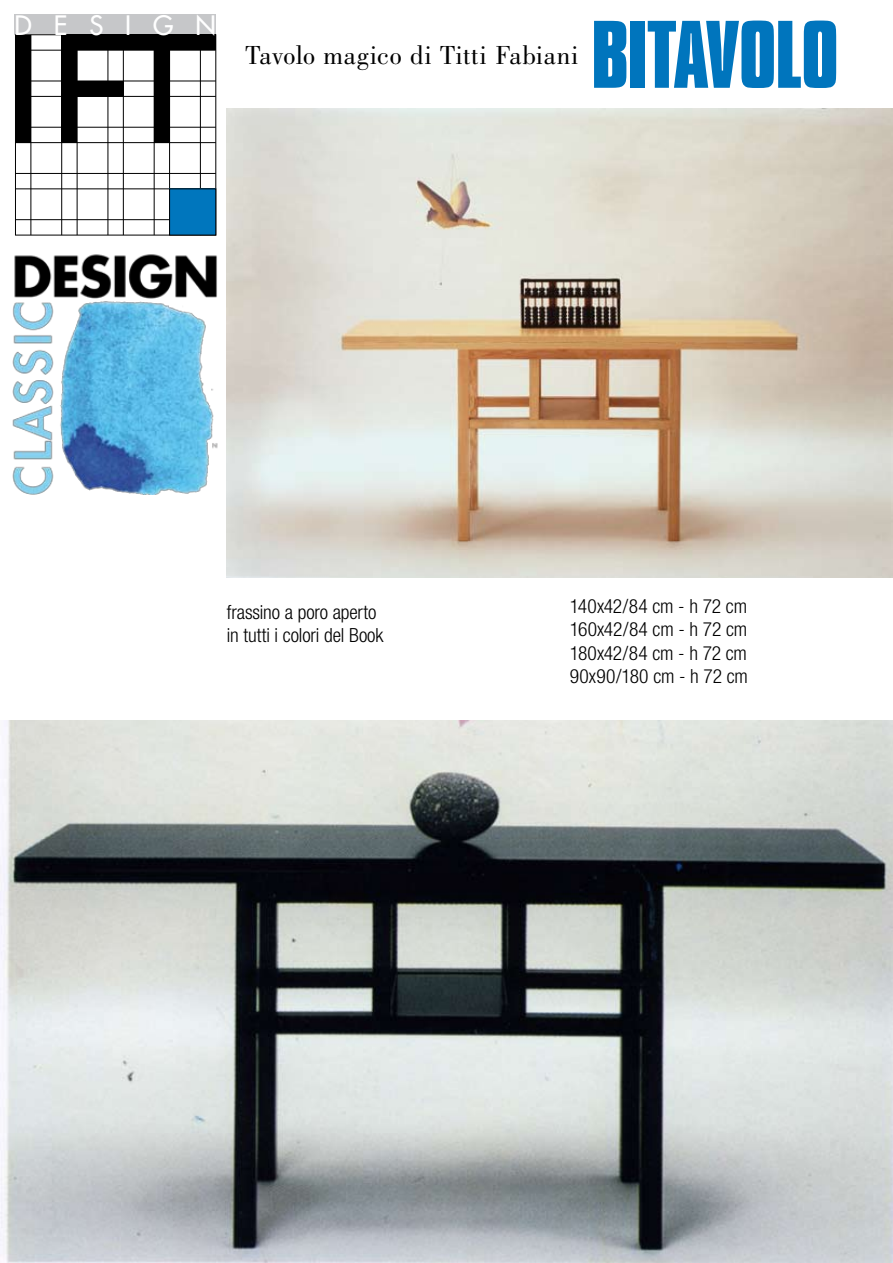
<style>
.page{position:relative;width:893px;height:1263px;background:#fff}
.page>*{position:absolute;margin:0;border:0;box-sizing:border-box;transform-origin:0 0}
.t1{font:100.5px "Compacta Bld";letter-spacing:-.015em;color:#0075bd}
.t2{font:27px "Bodoni";letter-spacing:.015em;color:#000}
.t3{font:26.1px "Futura";letter-spacing:.84em;color:#fff}
.t4{font:300 condensed 19.5px/23.4px "Helvetica Neue";letter-spacing:-.005em;color:#000}
</style>
<div class="page">
<img style="left:0;top:720px;width:893px;height:543px">
<img style="left:226px;top:108px;width:667px;height:469px">
<div style="left:15px;top:15px;width:201px;height:20px;background:#c6c7c9"></div>
<div style="left:15px;top:34px;width:201px;height:201px;border:1px solid #000"></div>
<div style="left:62px;top:35px;width:154px;height:15px;background:#000"></div>
<div style="left:62px;top:81px;width:62px;height:15px;background:#000"></div>
<div style="left:15px;top:35px;width:16px;height:108px;background:#000"></div>
<div style="left:62px;top:35px;width:15px;height:108px;background:#000"></div>
<div style="left:154px;top:35px;width:16px;height:108px;background:#000"></div>
<hr style="left:15px;top:173px;width:201px;height:1px;background:#000">
<hr style="left:15px;top:189px;width:201px;height:1px;background:#000">
<hr style="left:15px;top:219px;width:201px;height:1px;background:#000">
<hr style="left:15px;top:142px;width:201px;height:1px;background:#000">
<hr style="left:15px;top:127px;width:201px;height:1px;background:#000">
<hr style="left:15px;top:96px;width:201px;height:1px;background:#000">
<hr style="left:15px;top:81px;width:201px;height:1px;background:#000">
<hr style="left:15px;top:50px;width:201px;height:1px;background:#000">
<hr style="left:31px;top:35px;width:1px;height:200px;background:#000">
<hr style="left:61px;top:35px;width:1px;height:200px;background:#000">
<hr style="left:108px;top:35px;width:1px;height:200px;background:#000">
<hr style="left:77px;top:35px;width:1px;height:200px;background:#000">
<hr style="left:123px;top:35px;width:1px;height:200px;background:#000">
<hr style="left:154px;top:35px;width:1px;height:200px;background:#000">
<hr style="left:169px;top:35px;width:1px;height:200px;background:#000">
<hr style="left:200px;top:35px;width:1px;height:200px;background:#000">
<div style="left:170px;top:189px;width:46px;height:46px;background:#0076bd"></div>
<div style="left:169px;top:189px;width:47px;height:46px;border:1px solid #000"></div>
<img style="left:12px;top:254px;width:206px;height:240px">
<h3 class="t3" style="left:15px;top:9px;width:203px">DESIGN</h3>
<h1 class="t1" style="left:591px;top:-13px;width:250px">BITAVOLO</h1>
<h2 class="t2" style="left:245px;top:40px;width:335px">Tavolo magico di Titti Fabiani</h2>
<p class="t4" style="left:227px;top:600px;width:158px">frassino a poro aperto in tutti i colori del Book</p>
<p class="t4" style="left:570px;top:594px;width:180px;text-align:justify">140x42/84 cm - h 72 cm 160x42/84 cm - h 72 cm 180x42/84 cm - h 72 cm 90x90/180 cm - h 72 cm</p>
</div>
